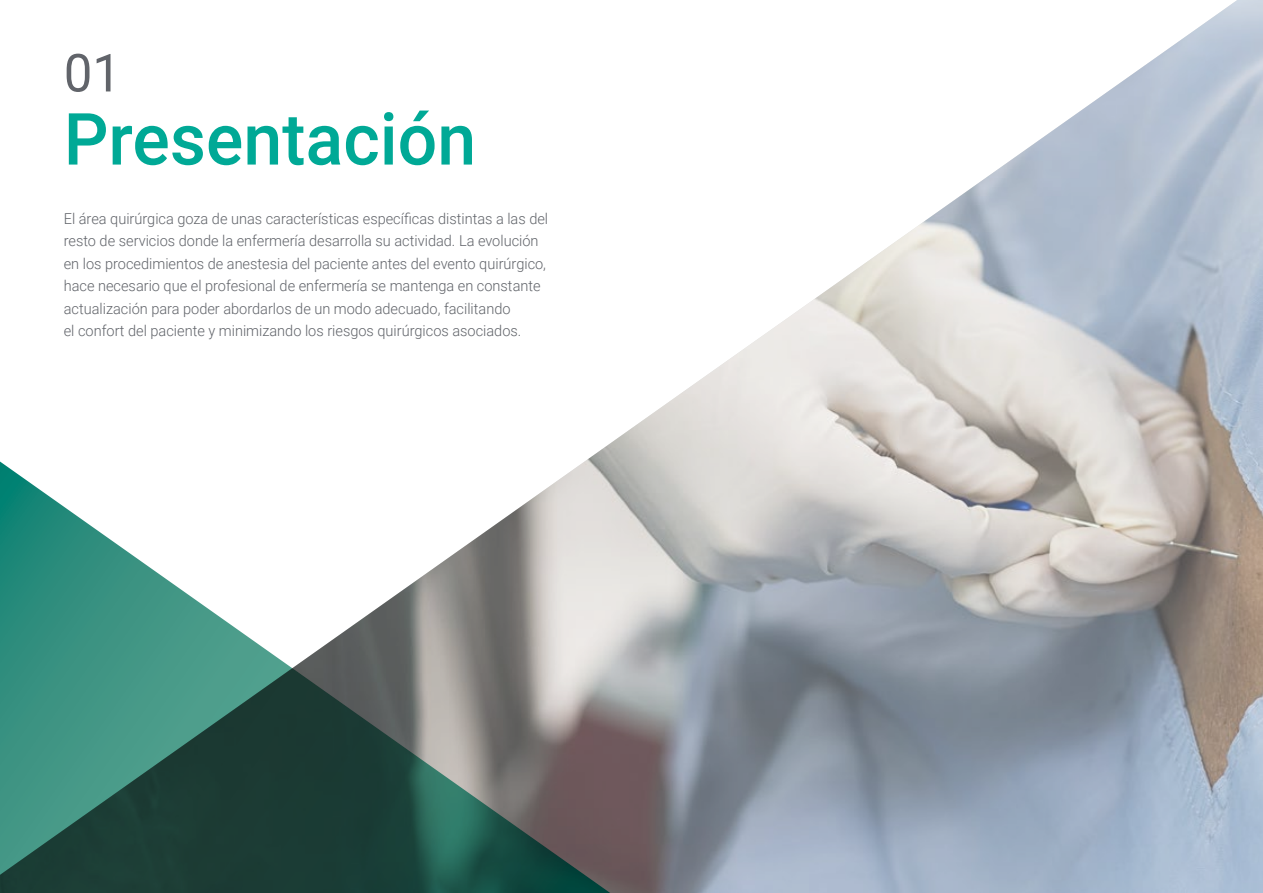
<style>
.page{position:relative;width:1263px;height:893px;background:#fff}
.page>*{position:absolute;margin:0;border:0;box-sizing:border-box;transform-origin:0 0}
.t1{font:500 72px "Roboto";color:#00a996}
.t2{font:52.5px "Roboto";color:#61646a}
.t3{font:300 15px/22.5px "Roboto";color:#61646a}
</style>
<div class="page">
<img style="left:607px;top:0;width:656px;height:893px">
<svg style="left:0;top:446px;width:640px;height:447px"></svg>
<h2 class="t2" style="left:64px;top:36px;width:59px">01</h2>
<h1 class="t1" style="left:64px;top:89px;width:414px">Presentación</h1>
<p class="t3" style="left:64px;top:207px;width:486px">El área quirúrgica goza de unas características específicas distintas a las del resto de servicios donde la enfermería desarrolla su actividad. La evolución en los procedimientos de anestesia del paciente antes del evento quirúrgico, hace necesario que el profesional de enfermería se mantenga en constante actualización para poder abordarlos de un modo adecuado, facilitando<br>el confort del paciente y minimizando los riesgos quirúrgicos asociados.</p>
</div>
